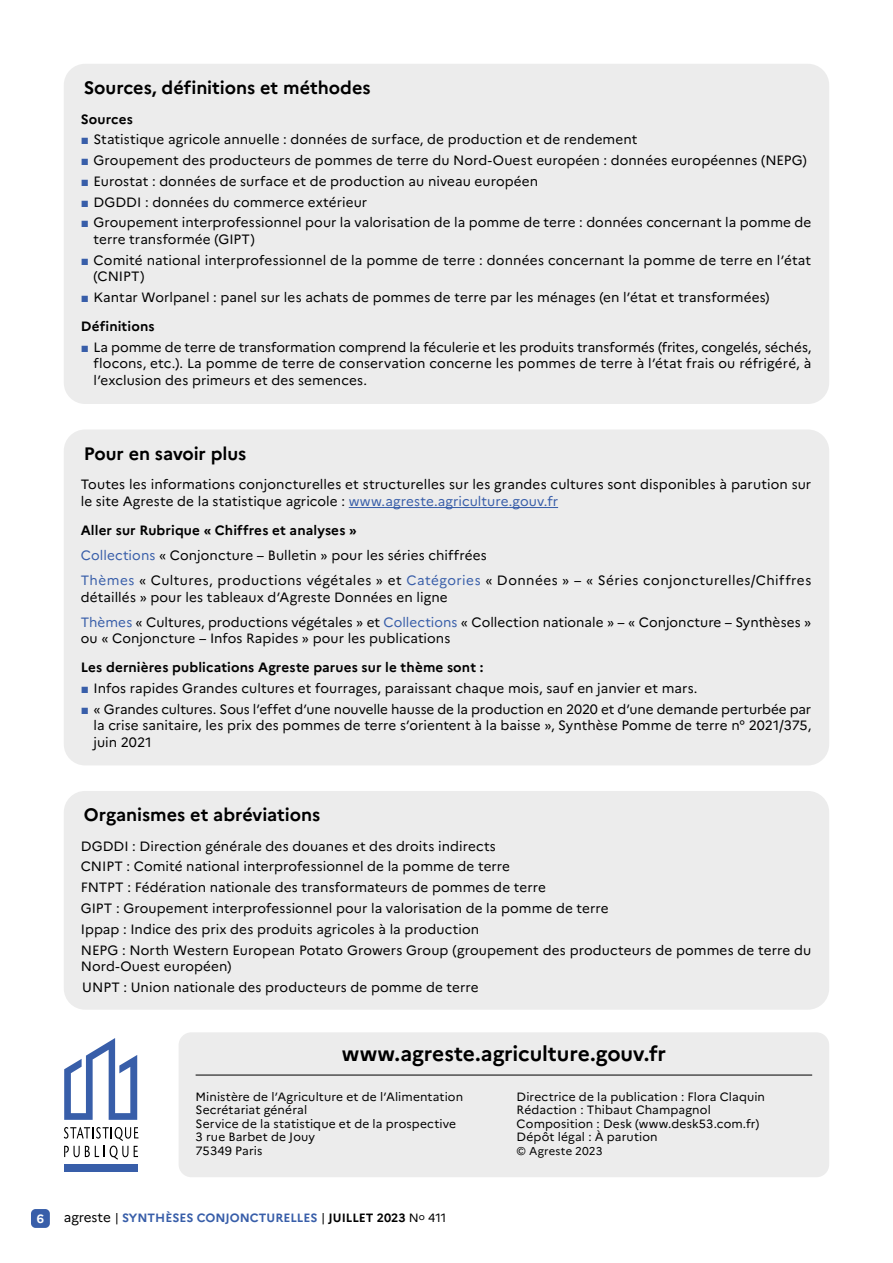
<style>
.page{position:relative;width:893px;height:1263px;background:#fff}
.page>*{position:absolute;margin:0;border:0;box-sizing:border-box;transform-origin:0 0}
.t1{font:700 21px "Marianne";letter-spacing:-.005em;color:#000}
.Titre_Sources_Déf_Po{font:700 18px "Marianne";color:#000}
.Titre_Organismes{font:700 18px "Marianne";letter-spacing:-.005em;color:#000}
.Texte_Sources__Pour{font:13.5px/16.5px "Marianne";letter-spacing:.005em;color:#000}
.Texte_Organismes{font:13.5px/16.5px "Marianne";letter-spacing:.005em;color:#000}
.Texte_Aller_sur_Rubr{font:13.5px/16.5px "Marianne";letter-spacing:.005em;color:#000}
.Texte_Aller_sur_Rubr-2{font:13.5px/16.5px "Marianne";letter-spacing:.03em;color:#000}
.Sous-Titre_Soures_Dé{font:700 13.5px "Marianne";letter-spacing:.01em;color:#000}
.t2{font:12px/13.5px "Marianne";letter-spacing:.01em;color:#000}
.t3{font:700 12px "Marianne";color:#385ea9}
.t4{font:700 12px "Marianne";color:#000}
.t5{font:700 12px "Marianne";color:#fff}
.t6{font:11.25px "Marianne";letter-spacing:.01em;color:#000}
.s1{font-family:"Arial";color:#385ea9}
.s2{color:#385ea9}
.s3{font-weight:400;font-size:13.5px;color:#000}
.s4{font-weight:400;color:#000}
.s5{font-weight:400}
</style>
<div class="page">
<div style="left:31px;top:1209px;width:19px;height:19px;background:#385ea9;border-radius:5px"></div>
<div style="left:179px;top:1032px;width:650px;height:145px;background:#ececec;border-radius:13px"></div>
<hr style="left:196px;top:1075px;width:616px;height:1px;background:#000">
<div style="left:64px;top:1164px;width:73px;height:7px;background:#385ea9"></div>
<svg style="left:64px;top:1127px;width:74px;height:33px"></svg>
<svg style="left:64px;top:1038px;width:73px;height:82px"></svg>
<div style="left:64px;top:791px;width:765px;height:219px;background:#ececec;border-radius:21px"></div>
<div style="left:64px;top:429px;width:765px;height:336px;background:#ececec;border-radius:21px"></div>
<hr style="left:349px;top:507px;width:209px;height:1px;background:#385ea9">
<div style="left:64px;top:64px;width:765px;height:340px;background:#ececec;border-radius:21px"></div>
<p class="Titre_Sources_Déf_Po" style="left:84px;top:77px;width:288px">Sources, définitions et méthodes</p>
<p class="Sous-Titre_Soures_Dé" style="left:81px;top:111px;width:54px">Sources</p>
<p class="Texte_Sources__Pour" style="left:81px;top:131px;width:558px"><span class="s1">■</span> Statistique agricole annuelle : données de surface, de production et de rendement</p>
<p class="Texte_Sources__Pour" style="left:81px;top:152px;width:728px"><span class="s1">■</span> Groupement des producteurs de pommes de terre du Nord-Ouest européen : données européennes (NEPG)</p>
<p class="Texte_Sources__Pour" style="left:81px;top:173px;width:459px"><span class="s1">■</span> Eurostat : données de surface et de production au niveau européen</p>
<p class="Texte_Sources__Pour" style="left:81px;top:193px;width:288px"><span class="s1">■</span> DGDDI : données du commerce extérieur</p>
<p class="Texte_Sources__Pour" style="left:94px;top:214px;width:719px;text-indent:-13px"><span class="s1">■</span> Groupement interprofessionnel pour la valorisation de la pomme de terre : données concernant la pomme de terre transformée (GIPT)</p>
<p class="Texte_Sources__Pour" style="left:94px;top:251px;width:719px;text-indent:-13px"><span class="s1">■</span> Comité national interprofessionnel de la pomme de terre : données concernant la pomme de terre en l’état (CNIPT)</p>
<p class="Texte_Sources__Pour" style="left:81px;top:289px;width:690px"><span class="s1">■</span> Kantar Worlpanel : panel sur les achats de pommes de terre par les ménages (en l’état et transformées)</p>
<p class="Sous-Titre_Soures_Dé" style="left:81px;top:318px;width:75px">Définitions</p>
<p class="Texte_Sources__Pour" style="left:94px;top:339px;width:719px;text-align:justify;text-indent:-13px"><span class="s1">■</span> La pomme de terre de transformation comprend la féculerie et les produits transformés (frites, congelés, séchés, flocons, etc.). La pomme de terre de conservation concerne les pommes de terre à l’état frais ou réfrigéré, à l’exclusion des primeurs et des semences.</p>
<p class="Titre_Sources_Déf_Po" style="left:84px;top:443px;width:164px">Pour en savoir plus</p>
<p class="Texte_Sources__Pour" style="left:81px;top:476px;width:732px">Toutes les informations conjoncturelles et structurelles sur les grandes cultures sont disponibles à parution sur le site Agreste de la statistique agricole : <span class="s2">www.agreste.agriculture.gouv.fr</span></p>
<p class="Sous-Titre_Soures_Dé" style="left:81px;top:522px;width:277px">Aller sur Rubrique « Chiffres et analyses »</p>
<p class="Texte_Aller_sur_Rubr" style="left:81px;top:547px;width:407px"><span class="s2">Collections</span> « Conjoncture – Bulletin » pour les séries chiffrées</p>
<p class="Texte_Aller_sur_Rubr-2" style="left:81px;top:572px;width:732px"><span class="s2">Thèmes</span> « Cultures, productions végétales » et <span class="s2">Catégories</span> « Données » – « Séries conjoncturelles/Chiffres détaillés » pour les tableaux d’Agreste Données en ligne</p>
<p class="Texte_Aller_sur_Rubr" style="left:81px;top:613px;width:732px"><span class="s2">Thèmes</span> « Cultures, productions végétales » et <span class="s2">Collections</span> « Collection nationale » – « Conjoncture – Synthèses » ou « Conjoncture – Infos Rapides » pour les publications</p>
<p class="Sous-Titre_Soures_Dé" style="left:81px;top:659px;width:404px">Les dernières publications Agreste parues sur le thème sont :</p>
<p class="Texte_Sources__Pour" style="left:81px;top:680px;width:618px"><span class="s1">■</span> Infos rapides Grandes cultures et fourrages, paraissant chaque mois, sauf en janvier et mars.</p>
<p class="Texte_Sources__Pour" style="left:94px;top:701px;width:719px;text-align:justify;text-indent:-13px"><span class="s1">■</span> « Grandes cultures. Sous l’effet d’une nouvelle hausse de la production en 2020 et d’une demande perturbée par la crise sanitaire, les prix des pommes de terre s’orientent à la baisse », Synthèse Pomme de terre n° 2021/375, juin 2021</p>
<p class="Titre_Organismes" style="left:84px;top:804px;width:238px">Organismes et abréviations</p>
<p class="Texte_Organismes" style="left:81px;top:838px;width:417px">DGDDI : Direction générale des douanes et des droits indirects</p>
<p class="Texte_Organismes" style="left:81px;top:858px;width:431px">CNIPT : Comité national interprofessionnel de la pomme de terre</p>
<p class="Texte_Organismes" style="left:81px;top:879px;width:467px">FNTPT : Fédération nationale des transformateurs de pommes de terre</p>
<p class="Texte_Organismes" style="left:81px;top:900px;width:529px">GIPT : Groupement interprofessionnel pour la valorisation de la pomme de terre</p>
<p class="Texte_Organismes" style="left:81px;top:921px;width:400px">Ippap : Indice des prix des produits agricoles à la production</p>
<p class="Texte_Organismes" style="left:81px;top:941px;width:732px">NEPG : North Western European Potato Growers Group (groupement des producteurs de pommes de terre du<br>Nord-Ouest européen)</p>
<p class="Texte_Organismes" style="left:82px;top:979px;width:398px">UNPT : Union nationale des producteurs de pomme de terre</p>
<h1 class="t1" style="left:342px;top:1041px;width:326px">www.agreste.agriculture.gouv.fr</h1>
<p class="t2" style="left:196px;top:1090px;width:269px">Ministère de l’Agriculture et de l’Alimentation<br>Secrétariat général<br>Service de la statistique et de la prospective<br>3 rue Barbet de Jouy<br>75349 Paris</p>
<p class="t2" style="left:517px;top:1090px;width:250px">Directrice de la publication : Flora Claquin Rédaction : Thibaut Champagnol Composition : Desk (www.desk53.com.fr)<br>Dépôt légal : À parution</p>
<p class="t6" style="left:517px;top:1144px;width:87px">© Agreste 2023</p>
<p class="t5" style="left:37px;top:1211px;width:9px">6</p>
<p class="t3" style="left:64px;top:1211px;width:227px"><span class="s3">agreste</span> <span class="s4">|</span> SYNTHÈSES CONJONCTU RELLE</p>
<p class="t4" style="left:310px;top:1211px;width:137px"><span class="s2">S</span> <span class="s5">|</span> Juillet 2023 <span class="s5">N</span><sup>o</sup> <span class="s5">411</span></p>
</div>
